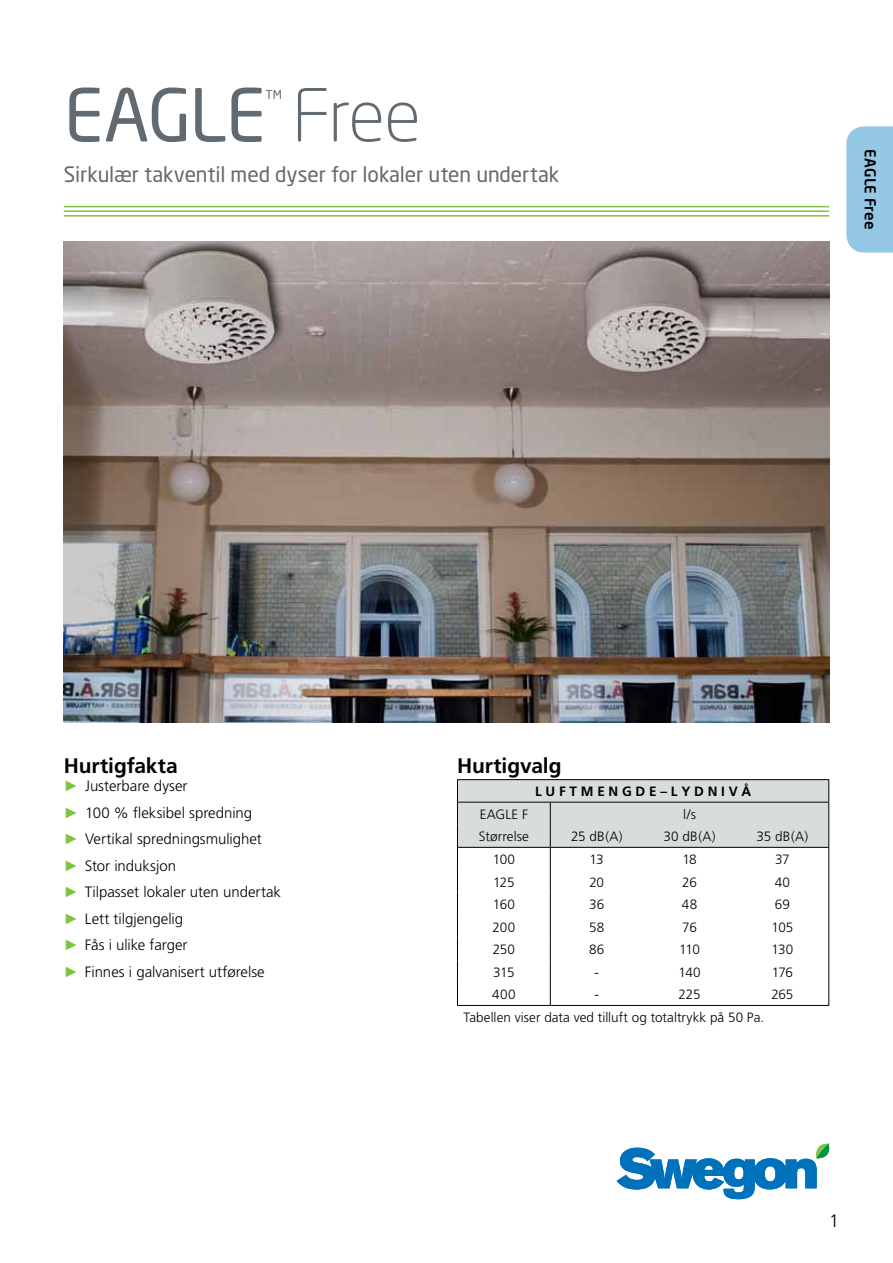
<style>
.page{position:relative;width:893px;height:1263px;background:#fff}
.page>*{position:absolute;margin:0;border:0;box-sizing:border-box;transform-origin:0 0}
.t1{font:72px "Neo Sans";letter-spacing:-.02em;color:#606a70}
.t2{font:21px "Neo Sans";letter-spacing:-.005em;color:#606a70}
.t3{font:700 21px "Frutiger";letter-spacing:-.005em;color:#000}
.t4{font:300 18px "Frutiger";color:#000}
.t5{font:300 15px/26.5px "Frutiger";letter-spacing:-.005em;color:#000}
.t6{font:500 15px "Neo Sans";letter-spacing:.005em;color:#000}
.t7{font:300 13.5px "Frutiger";letter-spacing:.005em;color:#000}
.t8{font:700 13.5px "Frutiger";color:#000}
.t9{font:12.15px "Neo Sans";color:#606a70}
.s1{font-weight:300}
.s2{font-family:"Times New Roman";font-weight:400;color:#80c342}
</style>
<div class="page">
<svg style="left:617px;top:1143px;width:212px;height:56px"></svg>
<hr style="left:64px;top:206px;width:765px;height:1px;background:#80c342">
<hr style="left:64px;top:210px;width:765px;height:2px;background:#80c342">
<hr style="left:64px;top:215px;width:765px;height:2px;background:#80c342">
<div style="left:846px;top:126px;width:47px;height:127px;background:#94c8e4"></div>
<hr style="left:457px;top:779px;width:93px;height:1px;background:#000">
<hr style="left:550px;top:779px;width:93px;height:1px;background:#000">
<hr style="left:643px;top:779px;width:93px;height:1px;background:#000">
<hr style="left:736px;top:779px;width:93px;height:1px;background:#000">
<hr style="left:457px;top:1005px;width:93px;height:1px;background:#000">
<hr style="left:550px;top:1005px;width:93px;height:1px;background:#000">
<hr style="left:643px;top:1005px;width:93px;height:1px;background:#000">
<hr style="left:736px;top:1005px;width:93px;height:1px;background:#000">
<svg style="left:457px;top:780px;width:372px;height:225px"></svg>
<img style="left:64px;top:242px;width:765px;height:481px">
<h1 class="t1" style="left:64px;top:71px;width:359px">EAGLE <span class="s1">Free</span></h1>
<p class="t9" style="left:266px;top:87px;width:18px">TM</p>
<h2 class="t2" style="left:64px;top:162px;width:497px">Sirkulær takventil med dyser for lokaler uten undertak</h2>
<p class="t6" style="left:880px;top:149px;width:82px;rotate:90deg">EAGLE Free</p>
<h2 class="t3" style="left:64px;top:754px;width:116px">Hurtigfakta</h2>
<p class="t5" style="left:64px;top:773px;width:219px"><span class="s2">►</span> Justerbare dyser<br><span class="s2">►</span> 100 % fleksibel spredning<br><span class="s2">►</span> Vertikal spredningsmulighet<br><span class="s2">►</span> Stor induksjon<br><span class="s2">►</span> Tilpasset lokaler uten undertak <span class="s2">►</span> Lett tilgjengelig<br><span class="s2">►</span> Fås i ulike farger<br><span class="s2">►</span> Finnes i galvanisert utførelse</p>
<h2 class="t3" style="left:457px;top:754px;width:106px">Hurtigvalg</h2>
<p class="t8" style="left:535px;top:783px;width:218px">L U F T M E N G D E – L Y D N I V Å</p>
<p class="t7" style="left:480px;top:806px;width:50px">EAGLE F</p>
<p class="t7" style="left:683px;top:806px;width:15px">l/s</p>
<p class="t7" style="left:479px;top:829px;width:51px">Størrelse</p>
<p class="t7" style="left:571px;top:829px;width:53px">25 dB(A)</p>
<p class="t7" style="left:664px;top:829px;width:53px">30 dB(A)</p>
<p class="t7" style="left:757px;top:829px;width:53px">35 dB(A)</p>
<p class="t7" style="left:493px;top:852px;width:24px">100</p>
<p class="t7" style="left:590px;top:852px;width:16px">13</p>
<p class="t7" style="left:682px;top:852px;width:16px">18</p>
<p class="t7" style="left:775px;top:852px;width:16px">37</p>
<p class="t7" style="left:493px;top:874px;width:23px">125</p>
<p class="t7" style="left:589px;top:874px;width:16px">20</p>
<p class="t7" style="left:682px;top:874px;width:16px">26</p>
<p class="t7" style="left:775px;top:874px;width:17px">40</p>
<p class="t7" style="left:493px;top:897px;width:24px">160</p>
<p class="t7" style="left:589px;top:897px;width:17px">36</p>
<p class="t7" style="left:682px;top:897px;width:17px">48</p>
<p class="t7" style="left:775px;top:897px;width:16px">69</p>
<p class="t7" style="left:492px;top:919px;width:24px">200</p>
<p class="t7" style="left:589px;top:919px;width:17px">58</p>
<p class="t7" style="left:682px;top:919px;width:16px">76</p>
<p class="t7" style="left:771px;top:919px;width:24px">105</p>
<p class="t7" style="left:493px;top:942px;width:24px">250</p>
<p class="t7" style="left:589px;top:942px;width:17px">86</p>
<p class="t7" style="left:679px;top:942px;width:22px">110</p>
<p class="t7" style="left:771px;top:942px;width:23px">130</p>
<p class="t7" style="left:493px;top:964px;width:23px">315</p>
<p class="t7" style="left:594px;top:964px;width:6px">-</p>
<p class="t7" style="left:678px;top:964px;width:24px">140</p>
<p class="t7" style="left:772px;top:964px;width:23px">176</p>
<p class="t7" style="left:492px;top:987px;width:25px">400</p>
<p class="t7" style="left:594px;top:987px;width:6px">-</p>
<p class="t7" style="left:678px;top:987px;width:24px">225</p>
<p class="t7" style="left:771px;top:987px;width:24px">265</p>
<p class="t7" style="left:463px;top:1010px;width:302px">Tabellen viser data ved tilluft og totaltrykk på 50 Pa.</p>
<p class="t4" style="left:829px;top:1210px;width:12px">1</p>
</div>
